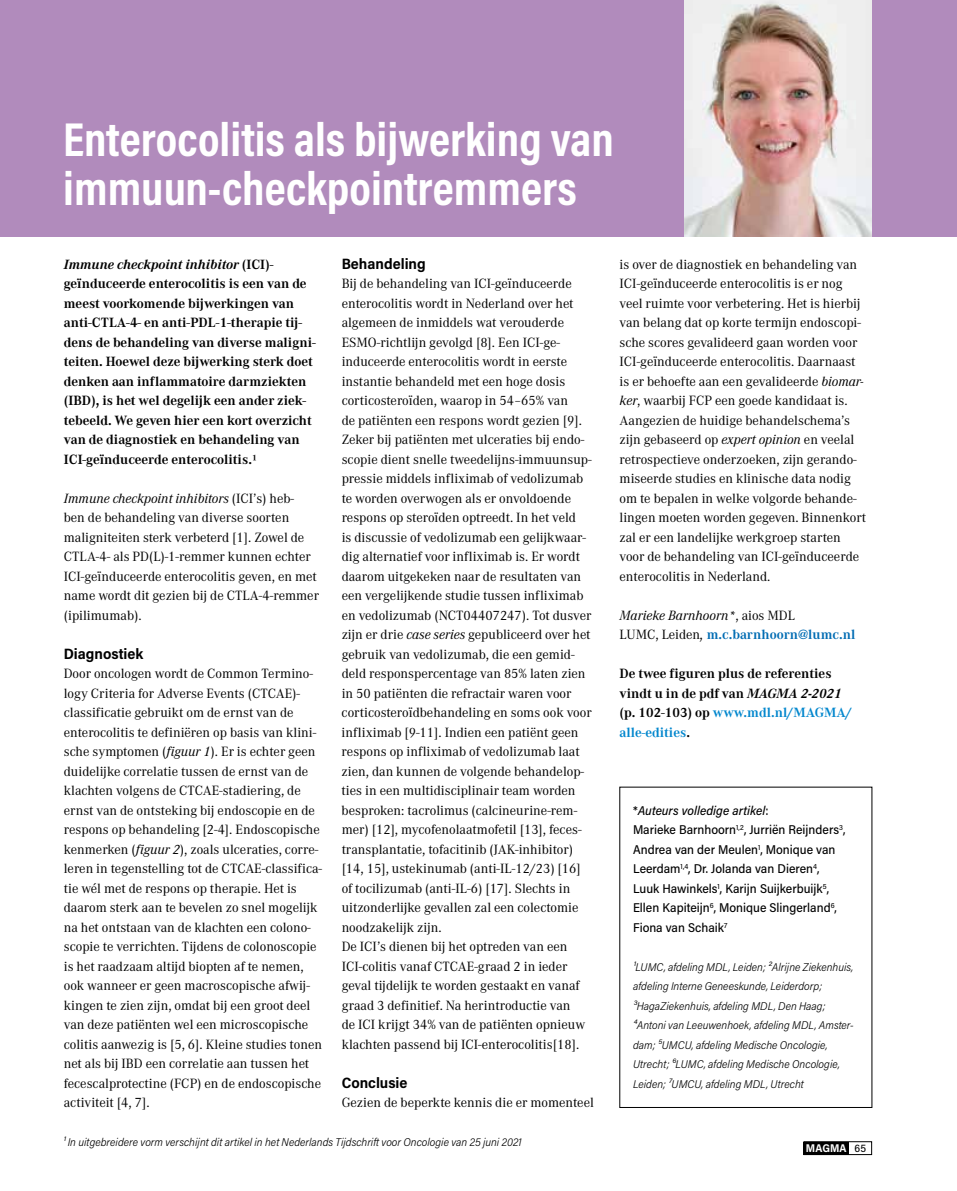
<style>
.page{position:relative;width:957px;height:1191px;background:#fff}
.page>*{position:absolute;margin:0;border:0;box-sizing:border-box;transform-origin:0 0}
.t1{font:700 48px/49.5px "Acumin Pro Cond";color:#fff}
.t2{font:700 15px "Acumin Pro Semi Cond";color:#000}
.t3{font:13.95px/19.5px "Corporate A";color:#000}
.t4{font:700 13.95px/19.5px "Corporate A";color:#000}
.t5{font:700 13.95px/19.5px "Corporate A";color:#006cb3}
.t6{font:500 12.75px/19.5px "Acumin Pro Semi Cond";color:#000}
.t7{font:italic 300 11.25px/19.5px "Acumin Pro Semi Cond";color:#000}
.t8{font:11.25px "Acumin Pro Semi Cond Bold 4";letter-spacing:.01em;color:#fff}
.s1{font-style:italic}
.s2{font-weight:400;font-style:italic;color:#000}
.s3{font-weight:400;color:#000}
.s4{color:#0086cd}
.s5{font-family:"Acumin Pro Semi Cond";font-weight:500;font-size:10.5px;color:#000}
</style>
<div class="page">
<div style="left:803px;top:1141px;width:69px;height:13px;border:1px solid #000"></div>
<div style="left:803px;top:1141px;width:46px;height:13px;background:#000"></div>
<div style="left:0;top:0;width:957px;height:237px;background:#b18bbc"></div>
<img style="left:685px;top:0;width:186px;height:237px">
<h1 class="t1" style="left:63px;top:113px;width:552px">Enterocolitis als bijwerking van immuun-checkpointremmers</h1>
<p class="t4" style="left:64px;top:254px;width:253px"><span class="s1">Immune checkpoint inhibitor</span> (ICI)- geïnduceerde enterocolitis is een van de meest voorkomende bijwerkingen van anti-CTLA-4- en anti-PDL-1-therapie tij&shy;dens de behandeling van diverse maligni&shy;teiten. Hoewel deze bijwerking sterk doet denken aan inflammatoire darmziekten (IBD), is het wel degelijk een ander ziek&shy;tebeeld. We geven hier een kort overzicht van de diagnostiek en behandeling van ICI-geïnduceerde enterocolitis.¹</p>
<p class="t3" style="left:64px;top:488px;width:257px"><span class="s1">Immune checkpoint inhibitors</span> (ICI’s) heb-<br>ben de behandeling van diverse soorten maligniteiten sterk verbeterd [1]. Zowel de CTLA-4- als PD(L)-1-remmer kunnen echter ICI-geïnduceerde enterocolitis geven, en met name wordt dit gezien bij de CTLA-4-remmer (ipilimumab).</p>
<p class="t2" style="left:64px;top:643px;width:81px">Diagnostiek</p>
<p class="t3" style="left:64px;top:663px;width:260px">Door oncologen wordt de Common Termino&shy;logy Criteria for Adverse Events (CTCAE)- classificatie gebruikt om de ernst van de enterocolitis te definiëren op basis van klini&shy;sche symptomen (<span class="s1">figuur 1</span>). Er is echter geen duidelijke correlatie tussen de ernst van de klachten volgens de CTCAE-stadiering, de ernst van de ontsteking bij endoscopie en de respons op behandeling [2-4]. Endoscopische kenmerken (<span class="s1">figuur 2</span>), zoals ulceraties, corre&shy;leren in tegenstelling tot de CTCAE-classifica&shy;tie wél met de respons op therapie. Het is daarom sterk aan te bevelen zo snel mogelijk na het ontstaan van de klachten een colono&shy;scopie te verrichten. Tijdens de colonoscopie is het raadzaam altijd biopten af te nemen, ook wanneer er geen macroscopische afwij&shy;kingen te zien zijn, omdat bij een groot deel van deze patiënten wel een microscopische colitis aanwezig is [5, 6]. Kleine studies tonen net als bij IBD een correlatie aan tussen het fecescalprotectine (FCP) en de endoscopische activiteit [4, 7].</p>
<p class="t2" style="left:342px;top:253px;width:86px">Behandeling</p>
<p class="t3" style="left:342px;top:273px;width:251px">Bij de behandeling van ICI-geïnduceerde enterocolitis wordt in Nederland over het algemeen de inmiddels wat verouderde ESMO-richtlijn gevolgd [8]. Een ICI-ge&shy;induceerde enterocolitis wordt in eerste instantie behandeld met een hoge dosis corticosteroïden, waarop in 54–65% van<br>de patiënten een respons wordt gezien [9].<br>Zeker bij patiënten met ulceraties bij endo&shy;scopie dient snelle tweedelijns-immuunsup&shy;pressie middels infliximab of vedolizumab te worden overwogen als er onvoldoende respons op steroïden optreedt. In het veld<br>is discussie of vedolizumab een gelijkwaar&shy;dig alternatief voor infliximab is. Er wordt daarom uitgekeken naar de resultaten van een vergelijkende studie tussen infliximab en vedolizumab (NCT04407247). Tot dusver zijn er drie <span class="s1">case series</span> gepubliceerd over het gebruik van vedolizumab, die een gemid&shy;deld responspercentage van 85% laten zien in 50 patiënten die refractair waren voor corticosteroïdbehandeling en soms ook voor infliximab [9-11]. Indien een patiënt geen respons op infliximab of vedolizumab laat zien, dan kunnen de volgende behandelop&shy;ties in een multidisciplinair team worden besproken: tacrolimus (calcineurine-rem&shy;mer) [12], mycofenolaatmofetil [13], feces&shy;transplantatie, tofacitinib (JAK-inhibitor) [14, 15], ustekinumab (anti-IL-12/23) [16] of tocilizumab (anti-IL-6) [17]. Slechts in uitzonderlijke gevallen zal een colectomie noodzakelijk zijn.<br>De ICI’s dienen bij het optreden van een ICI-colitis vanaf CTCAE-graad 2 in ieder geval tijdelijk te worden gestaakt en vanaf graad 3 definitief. Na herintroductie van<br>de ICI krijgt 34% van de patiënten opnieuw klachten passend bij ICI-enterocolitis[18].</p>
<p class="t2" style="left:342px;top:1072px;width:67px">Conclusie</p>
<p class="t3" style="left:342px;top:1092px;width:254px">Gezien de beperkte kennis die er momenteel</p>
<p class="t7" style="left:63px;top:1132px;width:460px">¹ In uitgebreidere vorm verschijnt dit artikel in het Nederlands Tijdschrift voor Oncologie van 25 juni 2021</p>
<p class="t3" style="left:619px;top:254px;width:248px">is over de diagnostiek en behandeling van ICI-geïnduceerde enterocolitis is er nog veel ruimte voor verbetering. Het is hierbij van belang dat op korte termijn endoscopi&shy;sche scores gevalideerd gaan worden voor ICI-geïnduceerde enterocolitis. Daarnaast is er behoefte aan een gevalideerde <span class="s1">biomar&shy;ker</span>, waarbij FCP een goede kandidaat is.<br>Aangezien de huidige behandelschema’s zijn gebaseerd op <span class="s1">expert opinion</span> en veelal retrospectieve onderzoeken, zijn gerando&shy;miseerde studies en klinische data nodig om te bepalen in welke volgorde behande&shy;lingen moeten worden gegeven. Binnenkort zal er een landelijke werkgroep starten voor de behandeling van ICI-geïnduceerde enterocolitis in Nederland.</p>
<p class="t5" style="left:619px;top:605px;width:237px"><span class="s2">Marieke Barnhoorn*</span><span class="s3">, aios MDL<br>LUMC, Leiden</span><span class="s2">,</span> m.c.barnhoorn@lumc.nl</p>
<p class="t4" style="left:619px;top:663px;width:234px">De twee figuren plus de referenties vindt u in de pdf van <span class="s1">MAGMA 2-2021 </span>(p. 102-103) op <span class="s4">www.mdl.nl/MAGMA/ alle-edities</span>.</p>
<p class="t6" style="left:633px;top:800px;width:214px">*<span class="s1">Auteurs volledige artikel</span>:<br>Marieke Barnhoorn<sup>1,2</sup>, Jurriën Reijnders<sup>3</sup>, Andrea van der Meulen<sup>1</sup>, Monique van Leerdam<sup>1,4</sup>, Dr. Jolanda van Dieren<sup>4</sup>, Luuk Hawinkels<sup>1</sup>, Karijn Suijkerbuijk<sup>5</sup>, Ellen Kapiteijn<sup>6</sup>, Monique Slingerland<sup>6</sup>, Fiona van Schaik<sup>7</sup></p>
<p class="t7" style="left:633px;top:956px;width:222px">¹LUMC, afdeling MDL, Leiden; ²Alrijne Ziekenhuis, afdeling Interne Geneeskunde, Leiderdorp; ³HagaZiekenhuis, afdeling MDL, Den Haag; ⁴Antoni van Leeuwenhoek, afdeling MDL, Amster&shy;dam; ⁵UMCU, afdeling Medische Oncologie, Utrecht; ⁶LUMC, afdeling Medische Oncologie, Leiden; ⁷UMCU, afdeling MDL, Utrecht</p>
<p class="t8" style="left:806px;top:1140px;width:62px">MAGMA <span class="s5">65</span></p>
</div>
